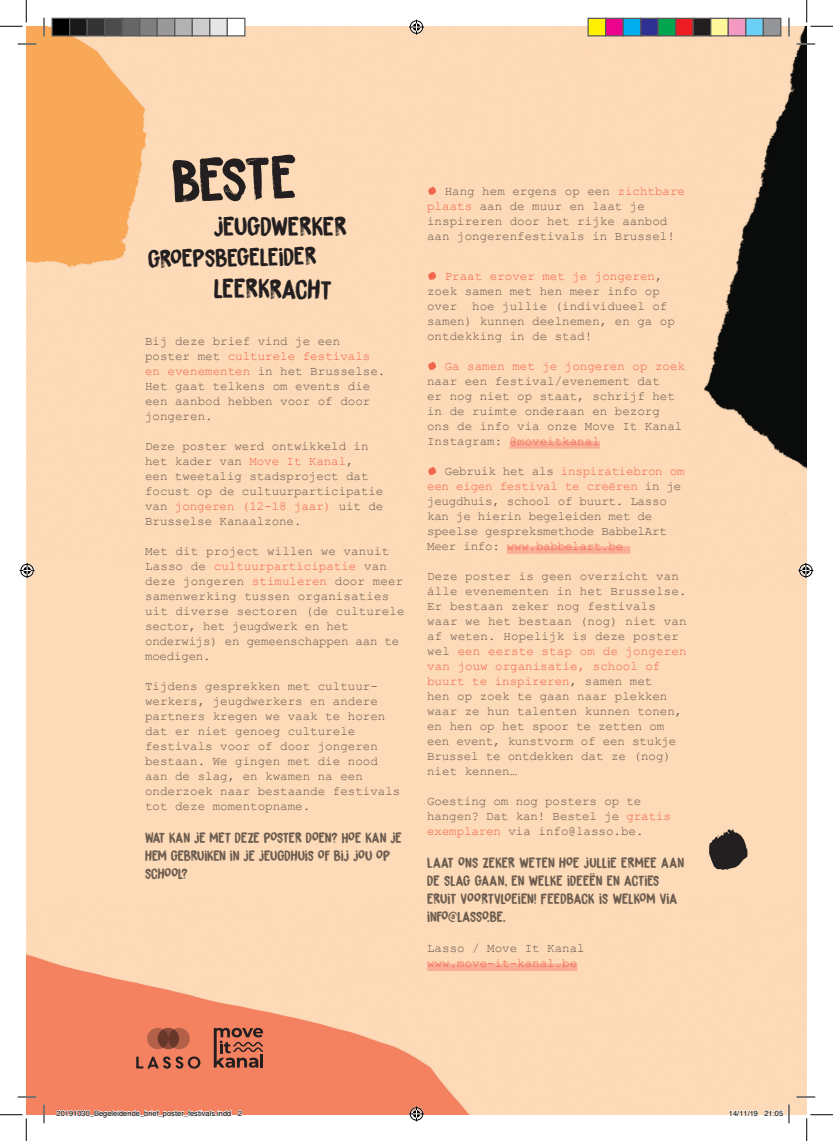
<style>
.page{position:relative;width:833px;height:1141px;background:#fff}
.page>*{position:absolute;margin:0;border:0;box-sizing:border-box;transform-origin:0 0}
.t1{font:62.62px "DK Brushzilla";color:#231f20}
.t2{font:61px "DK Brushzilla";color:#f2664e}
.t3{font:27.75px "DK Brushzilla";color:#231f20}
.t4{font:27.25px "DK Brushzilla";color:#231f20}
.t5{font:25.62px "DK Brushzilla";color:#231f20}
.t6{font:15px/18px "DK Brushzilla";color:#6c5d4f}
.t7{font:12.5px/15px "Courier New";color:#6c5d4f}
.t8{font:12.5px/15px "Courier New";letter-spacing:-.02em;color:#6c5d4f}
.t9{font:12.5px "Courier New";color:#f2664e}
.t10{font:7.5px "Helvetica";color:#000}
.s1{color:#f2664e}
</style>
<div class="page">
<img style="left:26px;top:26px;width:780px;height:1088px">
<svg style="left:708px;top:829px;width:39px;height:41px;background:#63564d"></svg>
<div style="left:509px;top:441px;width:90px;height:7px;background:#f9af97"></div>
<div style="left:506px;top:546px;width:124px;height:7px;background:#f9af97"></div>
<div style="left:427px;top:963px;width:150px;height:7px;background:#f9af97"></div>
<svg style="left:214px;top:1027px;width:49px;height:40px;background:#a25b47"></svg>
<hr style="left:260px;top:1053px;width:3px;height:14px;background:#231f20">
<svg style="left:158px;top:1027px;width:21px;height:22px"></svg>
<svg style="left:147px;top:1027px;width:21px;height:22px"></svg>
<svg style="left:168px;top:1027px;width:22px;height:22px"></svg>
<svg style="left:136px;top:1056px;width:64px;height:12px"></svg>
<svg style="left:18px;top:43px;width:18px;height:2px"></svg>
<svg style="left:796px;top:43px;width:18px;height:2px"></svg>
<svg style="left:18px;top:1096px;width:18px;height:1px"></svg>
<svg style="left:796px;top:1096px;width:18px;height:1px"></svg>
<svg style="left:43px;top:18px;width:2px;height:18px"></svg>
<svg style="left:43px;top:1104px;width:2px;height:19px"></svg>
<svg style="left:787px;top:18px;width:2px;height:18px"></svg>
<svg style="left:0;top:0;width:27px;height:27px"></svg>
<svg style="left:0;top:1114px;width:27px;height:26px"></svg>
<svg style="left:806px;top:0;width:26px;height:27px"></svg>
<svg style="left:806px;top:1114px;width:26px;height:26px"></svg>
<svg style="left:409px;top:20px;width:15px;height:15px"></svg>
<svg style="left:409px;top:1106px;width:15px;height:15px"></svg>
<svg style="left:20px;top:563px;width:15px;height:15px"></svg>
<svg style="left:797px;top:563px;width:15px;height:15px"></svg>
<div style="left:52px;top:18px;width:18px;height:18px;background:#000"></div>
<div style="left:51px;top:18px;width:19px;height:18px;border:1px solid #595959"></div>
<div style="left:70px;top:18px;width:17px;height:18px;background:#191919"></div>
<div style="left:69px;top:18px;width:19px;height:18px;border:1px solid #595959"></div>
<div style="left:87px;top:18px;width:18px;height:18px;background:#333"></div>
<div style="left:86px;top:18px;width:19px;height:18px;border:1px solid #595959"></div>
<div style="left:105px;top:18px;width:17px;height:18px;background:#4c4c4c"></div>
<div style="left:104px;top:18px;width:19px;height:18px;border:1px solid #595959"></div>
<div style="left:122px;top:18px;width:18px;height:18px;background:#666"></div>
<div style="left:121px;top:18px;width:19px;height:18px;border:1px solid #595959"></div>
<div style="left:140px;top:18px;width:17px;height:18px;background:#7f7f7f"></div>
<div style="left:139px;top:18px;width:19px;height:18px;border:1px solid #595959"></div>
<div style="left:157px;top:18px;width:18px;height:18px;background:#999"></div>
<div style="left:156px;top:18px;width:19px;height:18px;border:1px solid #595959"></div>
<div style="left:175px;top:18px;width:17px;height:18px;background:#b2b2b2"></div>
<div style="left:174px;top:18px;width:19px;height:18px;border:1px solid #595959"></div>
<div style="left:192px;top:18px;width:18px;height:18px;background:#ccc"></div>
<div style="left:191px;top:18px;width:19px;height:18px;border:1px solid #595959"></div>
<div style="left:210px;top:18px;width:17px;height:18px;background:#e5e5e5"></div>
<div style="left:209px;top:18px;width:19px;height:18px;border:1px solid #595959"></div>
<div style="left:227px;top:18px;width:18px;height:18px;background:#fff"></div>
<div style="left:226px;top:18px;width:19px;height:18px;border:1px solid #595959"></div>
<div style="left:587px;top:18px;width:18px;height:18px;background:#fff101"></div>
<div style="left:587px;top:18px;width:19px;height:18px;border:1px solid #595959"></div>
<div style="left:605px;top:18px;width:17px;height:18px;background:#ed028c"></div>
<div style="left:604px;top:18px;width:19px;height:18px;border:1px solid #595959"></div>
<div style="left:622px;top:18px;width:18px;height:18px;background:#00aeef"></div>
<div style="left:622px;top:18px;width:19px;height:18px;border:1px solid #595959"></div>
<div style="left:640px;top:18px;width:17px;height:18px;background:#2e3092"></div>
<div style="left:639px;top:18px;width:19px;height:18px;border:1px solid #595959"></div>
<div style="left:657px;top:18px;width:18px;height:18px;background:#00a54f"></div>
<div style="left:657px;top:18px;width:19px;height:18px;border:1px solid #595959"></div>
<div style="left:675px;top:18px;width:17px;height:18px;background:#ee1d23"></div>
<div style="left:674px;top:18px;width:19px;height:18px;border:1px solid #595959"></div>
<div style="left:692px;top:18px;width:18px;height:18px;background:#231f20"></div>
<div style="left:692px;top:18px;width:19px;height:18px;border:1px solid #595959"></div>
<div style="left:710px;top:18px;width:17px;height:18px;background:#fff79a"></div>
<div style="left:709px;top:18px;width:19px;height:18px;border:1px solid #595959"></div>
<div style="left:727px;top:18px;width:18px;height:18px;background:#f499c2"></div>
<div style="left:727px;top:18px;width:19px;height:18px;border:1px solid #595959"></div>
<div style="left:745px;top:18px;width:17px;height:18px;background:#6bcff6"></div>
<div style="left:744px;top:18px;width:19px;height:18px;border:1px solid #595959"></div>
<div style="left:762px;top:18px;width:18px;height:18px;background:#939598"></div>
<div style="left:762px;top:18px;width:19px;height:18px;border:1px solid #595959"></div>
<svg style="left:56px;top:1109px;width:175px;height:6px"></svg>
<svg style="left:237px;top:1109px;width:5px;height:6px"></svg>
<svg style="left:728px;top:1109px;width:29px;height:6px"></svg>
<svg style="left:763px;top:1104px;width:26px;height:19px"></svg>
<h1 class="t1" style="left:170px;top:144px;width:127px;rotate:-2deg">BESTE</h1>
<h3 class="t4" style="left:213px;top:210px;width:135px">JEUGDWERKER</h3>
<h3 class="t5" style="left:148px;top:244px;width:170px;rotate:-1deg">GROEPSBEGELEIDER</h3>
<h3 class="t3" style="left:214px;top:271px;width:119px;rotate:1deg">LEERKRACHT</h3>
<p class="t7" style="left:145px;top:334px;width:242px">Bij deze brief vind je een poster met <span class="s1">culturele festivals en evenementen</span> in het Brusselse.<br>Het gaat telkens om events die een aanbod hebben voor of door jongeren.</p>
<p class="t7" style="left:145px;top:439px;width:240px">Deze poster werd ontwikkeld in het kader van <span class="s1">Move It Kanal</span>,<br>een tweetalig stadsproject dat focust op de cultuurparticipatie van <span class="s1">jongeren (12-18 jaar)</span> uit de<br>Brusselse Kanaalzone.</p>
<p class="t7" style="left:145px;top:544px;width:261px">Met dit project willen we vanuit<br>Lasso de <span class="s1">cultuurparticipatie</span> van deze jongeren <span class="s1">stimuleren</span> door meer samenwerking tussen organisaties uit diverse sectoren (de culturele sector, het jeugdwerk en het onderwijs) en gemeenschappen aan te moedigen.</p>
<p class="t7" style="left:145px;top:679px;width:257px">Tijdens gesprekken met cultuur&shy;werkers, jeugdwerkers en andere partners kregen we vaak te horen dat er niet genoeg culturele festivals voor of door jongeren bestaan. We gingen met die nood aan de slag, en kwamen na een onderzoek naar bestaande festivals tot deze momentopname.</p>
<p class="t6" style="left:145px;top:829px;width:258px">WAT KAN JE MET DEZE POSTER DOEN? HOE KAN JE<br>HEM GEBRUIKEN IN JE JEUGDHUIS OF BIJ JOU OP<br>SCHOOL?</p>
<h2 class="t2" style="left:427px;top:137px;width:12px">.</h2>
<p class="t7" style="left:427px;top:184px;width:259px;text-indent:18px">Hang hem ergens op een <span class="s1">zichtbare plaats</span> aan de muur en laat je inspireren door het rijke aanbod aan jongerenfestivals in Brussel!</p>
<h2 class="t2" style="left:427px;top:222px;width:12px">.</h2>
<p class="t7" style="left:427px;top:269px;width:249px;text-indent:18px"><span class="s1">Praat erover met je jongeren</span>, zoek samen met hen meer info op over hoe jullie (individueel of samen) kunnen deelnemen, en ga op ontdekking in de stad!</p>
<h2 class="t2" style="left:427px;top:312px;width:12px">.</h2>
<p class="t9" style="left:444px;top:359px;width:242px">Ga samen met je jongeren op zoek</p>
<p class="t7" style="left:427px;top:374px;width:257px">naar een festival/evenement dat<br>er nog niet op staat, schrijf het in de ruimte onderaan en bezorg ons de info via onze Move It Kanal<br>Instagram: <span class="s1">@moveitkanal</span></p>
<h2 class="t2" style="left:427px;top:417px;width:12px">.</h2>
<p class="t8" style="left:427px;top:464px;width:259px;text-indent:18px">Gebruik het als <span class="s1">inspiratiebron om een eigen festival te creëren</span> in je jeugdhuis, school of buurt. Lasso kan je hierin begeleiden met de speelse gespreksmethode BabbelArt Meer info: <span class="s1">www.babbelart.be</span></p>
<p class="t7" style="left:427px;top:569px;width:261px">Deze poster is geen overzicht van álle evenementen in het Brusselse.<br>Er bestaan zeker nog festivals waar we het bestaan (nog) niet van af weten. Hopelijk is deze poster wel <span class="s1">een eerste stap om de jongeren van jouw organisatie, school of buurt te inspireren</span>, samen met<br>hen op zoek te gaan naar plekken waar ze hun talenten kunnen tonen, en hen op het spoor te zetten om een event, kunstvorm of een stukje<br>Brussel te ontdekken dat ze (nog) niet kennen…</p>
<p class="t7" style="left:427px;top:794px;width:245px">Goesting om nog posters op te hangen? Dat kan! Bestel je <span class="s1">gratis exemplaren</span> via info@lasso.be.</p>
<p class="t6" style="left:427px;top:854px;width:258px">LAAT ONS ZEKER WETEN HOE JULLIE ERMEE AAN DE SLAG GAAN, EN WELKE IDEEËN EN ACTIES ERUIT VOORTVLOEIEN! FEEDBACK IS WELKOM VIA INFO@LASSO.BE.</p>
<p class="t7" style="left:427px;top:941px;width:159px">Lasso / Move It Kanal</p>
<p class="t9" style="left:427px;top:956px;width:151px">www.move-it-kanal.be</p>
<p class="t10" style="left:56px;top:1109px;width:187px">20191030_Begeleidende_brief_poster_festivals.indd 2</p>
<p class="t10" style="left:728px;top:1109px;width:56px">14/11/19 21:05</p>
</div>
